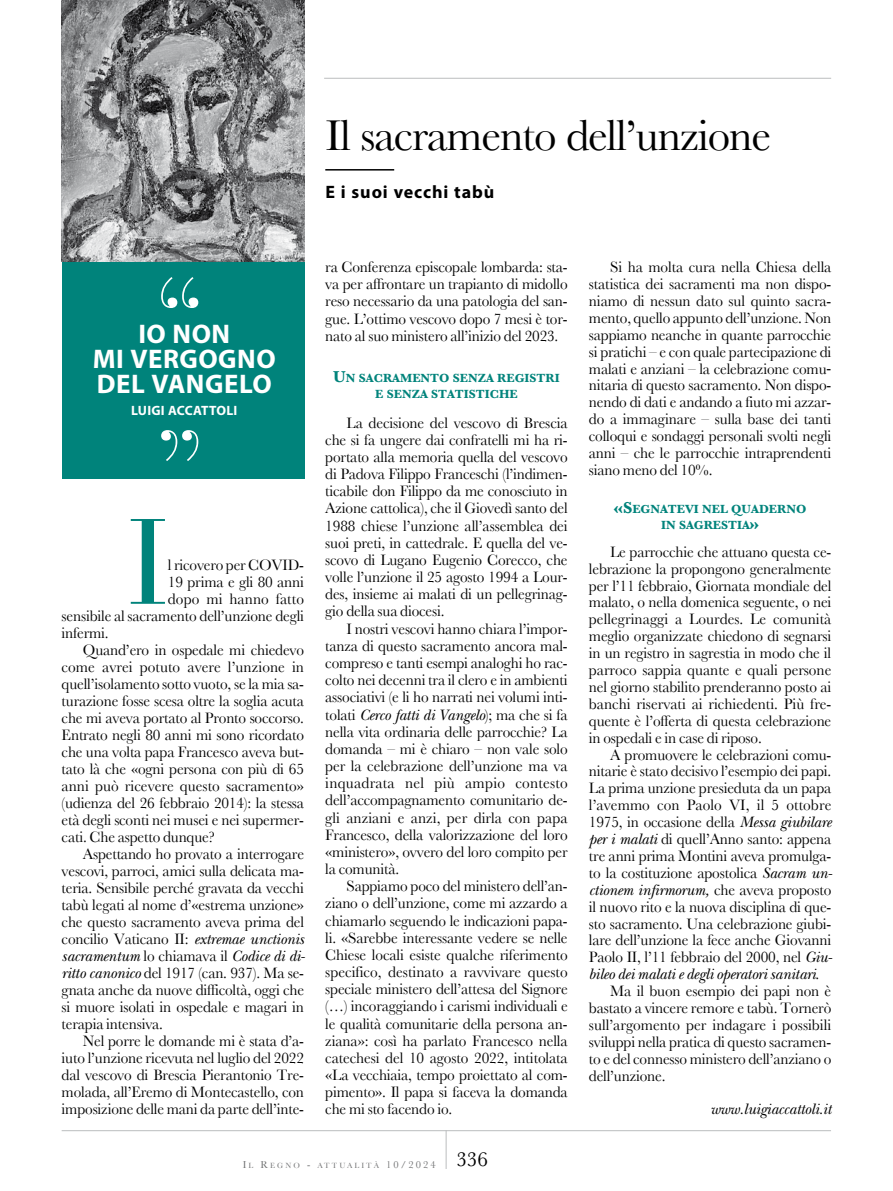
<style>
.page{position:relative;width:893px;height:1191px;background:#fff}
.page>*{position:absolute;margin:0;border:0;box-sizing:border-box;transform-origin:0 0}
.t1{font:120.3px "Bauer Bodoni Std";color:#00837b}
.t2{font:108px "Bauer Bodoni Std";color:#fff}
.t3{font:45px "Baskerville";letter-spacing:-.03em;color:#000}
.t4{font:700 27px/25px "Myriad Pro";letter-spacing:.02em;color:#fff;text-align:center}
.t5{font:700 18px "Myriad Pro";letter-spacing:.05em;color:#000}
.t6{font:15.75px/17px "Baskerville";letter-spacing:-.01em;color:#000;text-align:justify}
.t7{font:italic 15.75px "New Baskerville Std";letter-spacing:-.01em;color:#000}
.t8{font:700 13.5px "Myriad Pro";letter-spacing:.02em;color:#fff}
.t9{font:700 12.3px/16.8px "Baskerville";color:#00837b;text-align:center}
.t10{font:7.8px "Baskerville";letter-spacing:.265em;color:#707172}
.s1{font-family:"New Baskerville Std";font-style:italic}
.s2{font-family:"Baskerville";font-style:normal}
.s3{font-size:16.5px}
.s4{font-size:10.5px}
</style>
<div class="page">
<div style="left:62px;top:250px;width:242px;height:229px;background:#00837b"></div>
<hr style="left:325px;top:169px;width:69px;height:1px;background:#000">
<hr style="left:324px;top:78px;width:507px;height:1px;background:#bbbdbe">
<img style="left:62px;top:0;width:242px;height:261px">
<hr style="left:62px;top:1130px;width:769px;height:1px;background:#bbbdbe">
<hr style="left:446px;top:1130px;width:1px;height:39px;background:#bbbdbe">
<h3 class="t3" style="left:325px;top:109px;width:447px">Il sacramento dell’unzione</h3>
<p class="t5" style="left:325px;top:182px;width:170px">E i suoi vecchi tabù</p>
<h2 class="t2" style="left:153px;top:253px;width:55px">“</h2>
<h3 class="t4" style="left:93px;top:322px;width:185px">IO NON<br>MI VERGOGNO<br>DEL VANGELO</h3>
<p class="t8" style="left:131px;top:403px;width:108px">LUIGI ACCATTOLI</p>
<h2 class="t2" style="left:207px;top:485px;width:56px;rotate:-180deg">“</h2>
<h1 class="t1" style="left:128px;top:490px;width:42px">I</h1>
<p class="t6" style="left:168px;top:556px;width:138px">l ricovero per COVID-</p>
<p class="t6" style="left:168px;top:573px;width:138px">19 prima e gli 80 anni</p>
<p class="t6" style="left:168px;top:590px;width:138px">dopo mi hanno fatto</p>
<p class="t6" style="left:62px;top:607px;width:244px">sensibile al sacramento dell’unzione degli</p>
<p class="t6" style="left:62px;top:624px;width:49px">infermi.</p>
<p class="t6" style="left:83px;top:641px;width:223px">Quand’ero in ospedale mi chiedevo</p>
<p class="t6" style="left:62px;top:658px;width:244px">come avrei potuto avere l’unzione in</p>
<p class="t6" style="left:62px;top:675px;width:244px">quell’isolamento sotto vuoto, se la mia sa-</p>
<p class="t6" style="left:62px;top:692px;width:244px">turazione fosse scesa oltre la soglia acuta</p>
<p class="t6" style="left:62px;top:709px;width:244px">che mi aveva portato al Pronto soccorso.</p>
<p class="t6" style="left:62px;top:726px;width:244px">Entrato negli 80 anni mi sono ricordato</p>
<p class="t6" style="left:62px;top:743px;width:244px">che una volta papa Francesco aveva but-</p>
<p class="t6" style="left:62px;top:760px;width:244px">tato là che «ogni persona con più di 65</p>
<p class="t6" style="left:62px;top:777px;width:244px">anni può ricevere questo sacramento»</p>
<p class="t6" style="left:62px;top:794px;width:244px">(udienza del 26 febbraio 2014): la stessa</p>
<p class="t6" style="left:62px;top:811px;width:244px">età degli sconti nei musei e nei supermer-</p>
<p class="t6" style="left:62px;top:828px;width:155px">cati. Che aspetto dunque?</p>
<p class="t6" style="left:83px;top:845px;width:223px">Aspettando ho provato a interrogare</p>
<p class="t6" style="left:62px;top:862px;width:244px">vescovi, parroci, amici sulla delicata ma-</p>
<p class="t6" style="left:62px;top:879px;width:244px">teria. Sensibile perché gravata da vecchi</p>
<p class="t6" style="left:62px;top:896px;width:244px">tabù legati al nome d’«estrema unzione»</p>
<p class="t6" style="left:62px;top:913px;width:244px">che questo sacramento aveva prima del</p>
<p class="t6" style="left:62px;top:930px;width:244px">concilio Vaticano II: <span class="s1">extremae unctionis</span></p>
<p class="t7" style="left:62px;top:947px;width:245px">sacramentum <span class="s2">lo chiamava il</span> Codice di di-</p>
<p class="t6" style="left:62px;top:964px;width:244px"><span class="s1">ritto canonico</span> del 1917 (can. 937). Ma se&shy;gnata anche da nuove difficoltà, oggi che si muore isolati in ospedale e magari in terapia intensiva.</p>
<p class="t6" style="left:62px;top:1032px;width:244px;text-indent:21px">Nel porre le domande mi è stata d’a&shy;iuto l’unzione ricevuta nel luglio del 2022 dal vescovo di Brescia Pierantonio Tre&shy;molada, all’Eremo di Montecastello, con imposizione delle mani da parte dell’inte-</p>
<p class="t6" style="left:325px;top:258px;width:244px">ra Conferenza episcopale lombarda: sta&shy;va per affrontare un trapianto di midollo reso necessario da una patologia del san&shy;gue. L’ottimo vescovo dopo 7 mesi è tor&shy;nato al suo ministero all’inizio del 2023.</p>
<p class="t9" style="left:333px;top:369px;width:228px"><span class="s3">U</span>N SACRAMENTO SENZA REGISTRI<br>E SENZA STATISTICHE</p>
<p class="t6" style="left:325px;top:414px;width:244px;text-indent:21px">La decisione del vescovo di Brescia che si fa ungere dai confratelli mi ha ri&shy;portato alla memoria quella del vescovo di Padova Filippo Franceschi (l’indimen&shy;ticabile don Filippo da me conosciuto in Azione cattolica), che il Giovedì santo del 1988 chiese l’unzione all’assemblea dei suoi preti, in cattedrale. E quella del ve&shy;scovo di Lugano Eugenio Corecco, che volle l’unzione il 25 agosto 1994 a Lour&shy;des, insieme ai malati di un pellegrinag&shy;gio della sua diocesi.</p>
<p class="t6" style="left:325px;top:620px;width:244px;text-indent:21px">I nostri vescovi hanno chiara l’impor&shy;tanza di questo sacramento ancora mal&shy;compreso e tanti esempi analoghi ho rac&shy;colto nei decenni tra il clero e in ambienti associativi (e li ho narrati nei volumi inti-</p>
<p class="t7" style="left:325px;top:705px;width:244px"><span class="s2">tolati</span> Cerco fatti di Vangelo<span class="s2">); ma che si fa</span></p>
<p class="t6" style="left:325px;top:723px;width:244px">nella vita ordinaria delle parrocchie? La domanda – mi è chiaro – non vale solo per la celebrazione dell’unzione ma va inquadrata nel più ampio contesto dell’accompagnamento comunitario de&shy;gli anziani e anzi, per dirla con papa Francesco, della valorizzazione del loro «ministero», ovvero del loro compito per la comunità.</p>
<p class="t6" style="left:325px;top:877px;width:244px;text-indent:21px">Sappiamo poco del ministero dell’an&shy;ziano o dell’unzione, come mi azzardo a chiamarlo seguendo le indicazioni papa&shy;li. «Sarebbe interessante vedere se nelle Chiese locali esiste qualche riferimento specifico, destinato a ravvivare questo speciale ministero dell’attesa del Signore (…) incoraggiando i carismi individuali e le qualità comunitarie della persona an&shy;ziana»: così ha parlato Francesco nella catechesi del 10 agosto 2022, intitolata «La vecchiaia, tempo proiettato al com&shy;pimento». Il papa si faceva la domanda che mi sto facendo io.</p>
<p class="t6" style="left:589px;top:258px;width:244px;text-indent:21px">Si ha molta cura nella Chiesa della statistica dei sacramenti ma non dispo&shy;niamo di nessun dato sul quinto sacra&shy;mento, quello appunto dell’unzione. Non sappiamo neanche in quante parrocchie si pratichi – e con quale partecipazione di malati e anziani – la celebrazione comu&shy;nitaria di questo sacramento. Non dispo&shy;nendo di dati e andando a fiuto mi azzar&shy;do a immaginare – sulla base dei tanti colloqui e sondaggi personali svolti negli anni – che le parrocchie intraprendenti siano meno del 10%.</p>
<p class="t9" style="left:614px;top:500px;width:194px"><span class="s3">«S</span>EGNATEVI NEL QUADERNO<br>IN SAGRESTIA<span class="s3">»</span></p>
<p class="t6" style="left:589px;top:543px;width:244px;text-indent:21px">Le parrocchie che attuano questa ce&shy;lebrazione la propongono generalmente per l’11 febbraio, Giornata mondiale del malato, o nella domenica seguente, o nei pellegrinaggi a Lourdes. Le comunità meglio organizzate chiedono di segnarsi in un registro in sagrestia in modo che il parroco sappia quante e quali persone nel giorno stabilito prenderanno posto ai banchi riservati ai richiedenti. Più fre&shy;quente è l’offerta di questa celebrazione in ospedali e in case di riposo.</p>
<p class="t6" style="left:589px;top:746px;width:245px;text-indent:21px">A promuovere le celebrazioni comu&shy;nitarie è stato decisivo l’esempio dei papi.<br>La prima unzione presieduta da un papa l’avemmo con Paolo VI, il 5 ottobre 1975, in occasione della <span class="s1">Messa giubilare per i malati</span> di quell’Anno santo: appena tre anni prima Montini aveva promulga&shy;to la costituzione apostolica <span class="s1">Sacram un-</span></p>
<p class="t7" style="left:589px;top:880px;width:244px">ctionem infirmorum, <span class="s2">che aveva proposto</span></p>
<p class="t6" style="left:589px;top:898px;width:245px">il nuovo rito e la nuova disciplina di que&shy;sto sacramento. Una celebrazione giubi&shy;lare dell’unzione la fece anche Giovanni Paolo II, l’11 febbraio del 2000, nel <span class="s1">Giu-</span></p>
<p class="t7" style="left:589px;top:965px;width:232px">bileo dei malati e degli operatori sanitari<span class="s2">.</span></p>
<p class="t6" style="left:589px;top:982px;width:244px;text-indent:21px">Ma il buon esempio dei papi non è bastato a vincere remore e tabù. Tornerò sull’argomento per indagare i possibili sviluppi nella pratica di questo sacramen&shy;to e del connesso ministero dell’anziano o dell’unzione.</p>
<p class="t7" style="left:711px;top:1100px;width:122px">www.luigiaccattoli.it</p>
<p class="t10" style="left:243px;top:1160px;width:247px"><span class="s4">I</span>L <span class="s4">R</span>EGNO <span class="s4">-</span> ATTUALITÀ <span class="s4">10/2024</span> <sup>336</sup></p>
</div>
